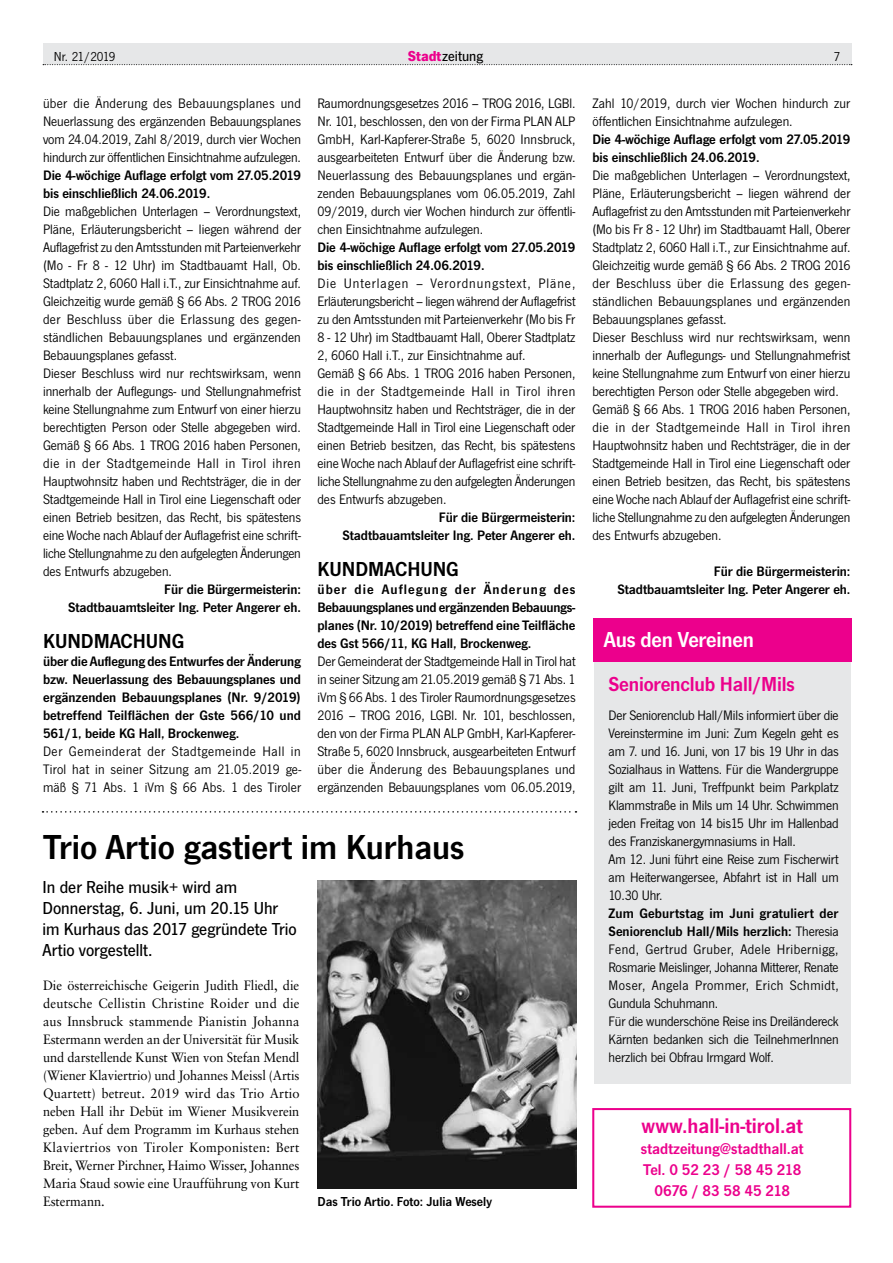
<style>
.page{position:relative;width:893px;height:1263px;background:#fff}
.page>*{position:absolute;margin:0;border:0;box-sizing:border-box;transform-origin:0 0}
.t1{font:600 36px "News Got T";color:#000}
.t2{font:600 22.5px "News Got T";letter-spacing:-.01em;color:#fff}
.t3{font:600 22.05px "News Got T";color:#ec008c}
.t4{font:600 21px "News Got T";letter-spacing:-.005em;color:#000}
.t5{font:600 21px "News Got T";letter-spacing:-.01em;color:#ec008c}
.t6{font:500 18px/21px "News Got T";color:#000}
.t7{font:600 16.2px/21px "News Got T";color:#ec008c;text-align:center}
.t8{font:500 15px "News Got T";color:#000}
.t9{font:14.25px/18px "News Got T";letter-spacing:-.005em;color:#000}
.t10{font:600 14.25px/18px "News Got T";letter-spacing:-.005em;color:#000}
.t11{font:13.5px/18px "Sabon";letter-spacing:-.01em;color:#000;text-align:justify;scale:.95 1}
.t12{font:600 13.5px "News Got T";color:#000}
.t13{font:13.5px "News Got T";letter-spacing:-.04em;color:#000}
.s1{font-weight:700;color:#ec008c}
.s2{font-weight:600}
</style>
<div class="page">
<div style="left:43px;top:43px;width:808px;height:22px;background:#e6e7e8"></div>
<svg style="left:43px;top:64px;width:809px;height:1px"></svg>
<div style="left:592px;top:1108px;width:259px;height:100px;border:2px solid #ec008c"></div>
<div style="left:594px;top:650px;width:257px;height:433px;background:#e6e7e8"></div>
<div style="left:592px;top:617px;width:261px;height:45px;background:#ec008c;border:2px solid #fff"></div>
<img style="left:318px;top:881px;width:258px;height:307px">
<svg style="left:43px;top:811px;width:533px;height:2px"></svg>
<p class="t13" style="left:54px;top:49px;width:63px">Nr. 21/2019</p>
<p class="t8" style="left:408px;top:48px;width:77px"><span class="s1">Stadt</span>zeitung</p>
<p class="t13" style="left:834px;top:49px;width:8px">7</p>
<p class="t9" style="left:43px;top:94px;width:259px;text-align:justify">über die Änderung des Bebauungsplanes und Neuerlassung des ergänzenden Bebauungsplanes vom 24.04.2019, Zahl 8/2019, durch vier Wochen hindurch zur öffentlichen Einsichtnahme aufzulegen.</p>
<p class="t10" style="left:43px;top:166px;width:259px">Die 4-wöchige Auflage erfolgt vom 27.05.2019 bis einschließlich 24.06.2019.</p>
<p class="t9" style="left:43px;top:202px;width:260px">Die maßgeblichen Unterlagen – Verordnungstext, Pläne, Erläuterungsbericht – liegen während der Auflagefrist zu den Amtsstunden mit Parteienverkehr (Mo - Fr 8 - 12 Uhr) im Stadtbauamt Hall, Ob.<br>Stadtplatz 2, 6060 Hall i.T., zur Einsichtnahme auf.<br>Gleichzeitig wurde gemäß § 66 Abs. 2 TROG 2016 der Beschluss über die Erlassung des gegen&shy;ständlichen Bebauungsplanes und ergänzenden Bebauungsplanes gefasst.<br>Dieser Beschluss wird nur rechtswirksam, wenn innerhalb der Auflegungs- und Stellungnahmefrist keine Stellungnahme zum Entwurf von einer hierzu berechtigten Person oder Stelle abgegeben wird.<br>Gemäß § 66 Abs. 1 TROG 2016 haben Personen, die in der Stadtgemeinde Hall in Tirol ihren Hauptwohnsitz haben und Rechtsträger, die in der Stadtgemeinde Hall in Tirol eine Liegenschaft oder einen Betrieb besitzen, das Recht, bis spätestens eine Woche nach Ablauf der Auflagefrist eine schrift&shy;liche Stellungnahme zu den aufgelegten Änderungen des Entwurfs abzugeben.</p>
<p class="t10" style="left:68px;top:580px;width:234px;text-align:right">Für die Bürgermeisterin:<br>Stadtbauamtsleiter Ing. Peter Angerer eh.</p>
<h3 class="t4" style="left:43px;top:629px;width:143px">KUNDMACHUNG</h3>
<p class="t10" style="left:43px;top:652px;width:259px;text-align:justify">über die Auflegung des Entwurfes der Änderung bzw. Neuerlassung des Bebauungsplanes und ergänzenden Bebauungsplanes (Nr. 9/2019) betreffend Teilflächen der Gste 566/10 und 561/1, beide KG Hall, Brockenweg.</p>
<p class="t9" style="left:43px;top:742px;width:260px;text-align:justify">Der Gemeinderat der Stadtgemeinde Hall in Tirol hat in seiner Sitzung am 21.05.2019 ge&shy;mäß § 71 Abs. 1 iVm § 66 Abs. 1 des Tiroler</p>
<p class="t9" style="left:317px;top:94px;width:260px;text-align:justify">Raumordnungsgesetzes 2016 – TROG 2016, LGBl.<br>Nr. 101, beschlossen, den von der Firma PLAN ALP GmbH, Karl-Kapferer-Straße 5, 6020 Innsbruck, ausgearbeiteten Entwurf über die Änderung bzw.<br>Neuerlassung des Bebauungsplanes und ergän&shy;zenden Bebauungsplanes vom 06.05.2019, Zahl 09/2019, durch vier Wochen hindurch zur öffentli&shy;chen Einsichtnahme aufzulegen.</p>
<p class="t10" style="left:317px;top:238px;width:259px">Die 4-wöchige Auflage erfolgt vom 27.05.2019 bis einschließlich 24.06.2019.</p>
<p class="t9" style="left:317px;top:274px;width:259px">Die Unterlagen – Verordnungstext, Pläne, Erläuterungsbericht – liegen während der Auflagefrist zu den Amtsstunden mit Parteienverkehr (Mo bis Fr 8 - 12 Uhr) im Stadtbauamt Hall, Oberer Stadtplatz 2, 6060 Hall i.T., zur Einsichtnahme auf.<br>Gemäß § 66 Abs. 1 TROG 2016 haben Personen, die in der Stadtgemeinde Hall in Tirol ihren Hauptwohnsitz haben und Rechtsträger, die in der Stadtgemeinde Hall in Tirol eine Liegenschaft oder einen Betrieb besitzen, das Recht, bis spätestens eine Woche nach Ablauf der Auflagefrist eine schrift&shy;liche Stellungnahme zu den aufgelegten Änderungen des Entwurfs abzugeben.</p>
<p class="t10" style="left:343px;top:508px;width:234px;text-align:right">Für die Bürgermeisterin:<br>Stadtbauamtsleiter Ing. Peter Angerer eh.</p>
<h3 class="t4" style="left:317px;top:557px;width:143px">KUNDMACHUNG</h3>
<p class="t10" style="left:317px;top:580px;width:259px;text-align:justify">über die Auflegung der Änderung des Bebauungsplanes und ergänzenden Bebauungs&shy;planes (Nr. 10/2019) betreffend eine Teilfläche des Gst 566/11, KG Hall, Brockenweg.</p>
<p class="t9" style="left:317px;top:652px;width:260px;text-align:justify">Der Gemeinderat der Stadtgemeinde Hall in Tirol hat in seiner Sitzung am 21.05.2019 gemäß § 71 Abs. 1 iVm § 66 Abs. 1 des Tiroler Raumordnungsgesetzes 2016 – TROG 2016, LGBl. Nr. 101, beschlossen, den von der Firma PLAN ALP GmbH, Karl-Kapferer-Straße 5, 6020 Innsbruck, ausgearbeiteten Entwurf über die Änderung des Bebauungsplanes und ergänzenden Bebauungsplanes vom 06.05.2019,</p>
<h1 class="t1" style="left:43px;top:826px;width:423px">Trio Artio gastiert im Kurhaus</h1>
<p class="t6" style="left:43px;top:876px;width:256px">In der Reihe musik+ wird am<br>Donnerstag, 6. Juni, um 20.15 Uhr im Kurhaus das 2017 gegründete Trio<br>Artio vorgestellt.</p>
<p class="t11" style="left:43px;top:976px;width:271px">Die österreichische Geigerin Judith Fliedl, die deutsche Cellistin Christine Roider und die aus Innsbruck stammende Pianistin Johanna Estermann werden an der Universität für Musik und darstellende Kunst Wien von Stefan Mendl (Wiener Klaviertrio) und Johannes Meissl (Artis Quartett) betreut. 2019 wird das Trio Artio neben Hall ihr Debüt im Wiener Musikverein geben. Auf dem Programm im Kurhaus stehen Klaviertrios von Tiroler Komponisten: Bert Breit, Werner Pirchner, Haimo Wisser, Johannes Maria Staud sowie eine Uraufführung von Kurt Estermann.</p>
<p class="t12" style="left:317px;top:1194px;width:176px">Das Trio Artio. Foto: Julia Wesely</p>
<p class="t9" style="left:592px;top:94px;width:259px">Zahl 10/2019, durch vier Wochen hindurch zur öffentlichen Einsichtnahme aufzulegen.</p>
<p class="t10" style="left:592px;top:130px;width:259px">Die 4-wöchige Auflage erfolgt vom 27.05.2019 bis einschließlich 24.06.2019.</p>
<p class="t9" style="left:592px;top:166px;width:260px">Die maßgeblichen Unterlagen – Verordnungstext, Pläne, Erläuterungsbericht – liegen während der Auflagefrist zu den Amtsstunden mit Parteienverkehr (Mo bis Fr 8 - 12 Uhr) im Stadtbauamt Hall, Oberer Stadtplatz 2, 6060 Hall i.T., zur Einsichtnahme auf.<br>Gleichzeitig wurde gemäß § 66 Abs. 2 TROG 2016 der Beschluss über die Erlassung des gegen&shy;ständlichen Bebauungsplanes und ergänzenden Bebauungsplanes gefasst.<br>Dieser Beschluss wird nur rechtswirksam, wenn innerhalb der Auflegungs- und Stellungnahmefrist keine Stellungnahme zum Entwurf von einer hierzu berechtigten Person oder Stelle abgegeben wird.<br>Gemäß § 66 Abs. 1 TROG 2016 haben Personen, die in der Stadtgemeinde Hall in Tirol ihren Hauptwohnsitz haben und Rechtsträger, die in der Stadtgemeinde Hall in Tirol eine Liegenschaft oder einen Betrieb besitzen, das Recht, bis spätestens eine Woche nach Ablauf der Auflagefrist eine schrift&shy;liche Stellungnahme zu den aufgelegten Änderungen des Entwurfs abzugeben.</p>
<p class="t10" style="left:617px;top:562px;width:234px;text-align:right">Für die Bürgermeisterin:<br>Stadtbauamtsleiter Ing. Peter Angerer eh.</p>
<h2 class="t2" style="left:604px;top:626px;width:152px">Aus den Vereinen</h2>
<h3 class="t5" style="left:609px;top:671px;width:188px">Seniorenclub Hall/Mils</h3>
<p class="t9" style="left:609px;top:706px;width:232px">Der Seniorenclub Hall/Mils informiert über die Vereinstermine im Juni: Zum Kegeln geht es am 7. und 16. Juni, von 17 bis 19 Uhr in das Sozialhaus in Wattens. Für die Wandergruppe gilt am 11. Juni, Treffpunkt beim Parkplatz Klammstraße in Mils um 14 Uhr. Schwimmen jeden Freitag von 14 bis15 Uhr im Hallenbad des Franziskanergymnasiums in Hall.<br>Am 12. Juni führt eine Reise zum Fischerwirt am Heiterwangersee, Abfahrt ist in Hall um 10.30 Uhr.</p>
<p class="t9" style="left:609px;top:904px;width:232px"><span class="s2">Zum Geburtstag im Juni gratuliert der Seniorenclub Hall/Mils herzlich:</span> Theresia Fend, Gertrud Gruber, Adele Hribernigg, Rosmarie Meislinger, Johanna Mitterer, Renate Moser, Angela Prommer, Erich Schmidt, Gundula Schuhmann.<br>Für die wunderschöne Reise ins Dreiländereck Kärnten bedanken sich die TeilnehmerInnen herzlich bei Obfrau Irmgard Wolf.</p>
<h3 class="t3" style="left:642px;top:1113px;width:163px">www.hall-in-tirol.at</h3>
<p class="t7" style="left:641px;top:1138px;width:164px">stadtzeitung@stadthall.at<br>Tel. 0 52 23 / 58 45 218<br>0676 / 83 58 45 218</p>
</div>
